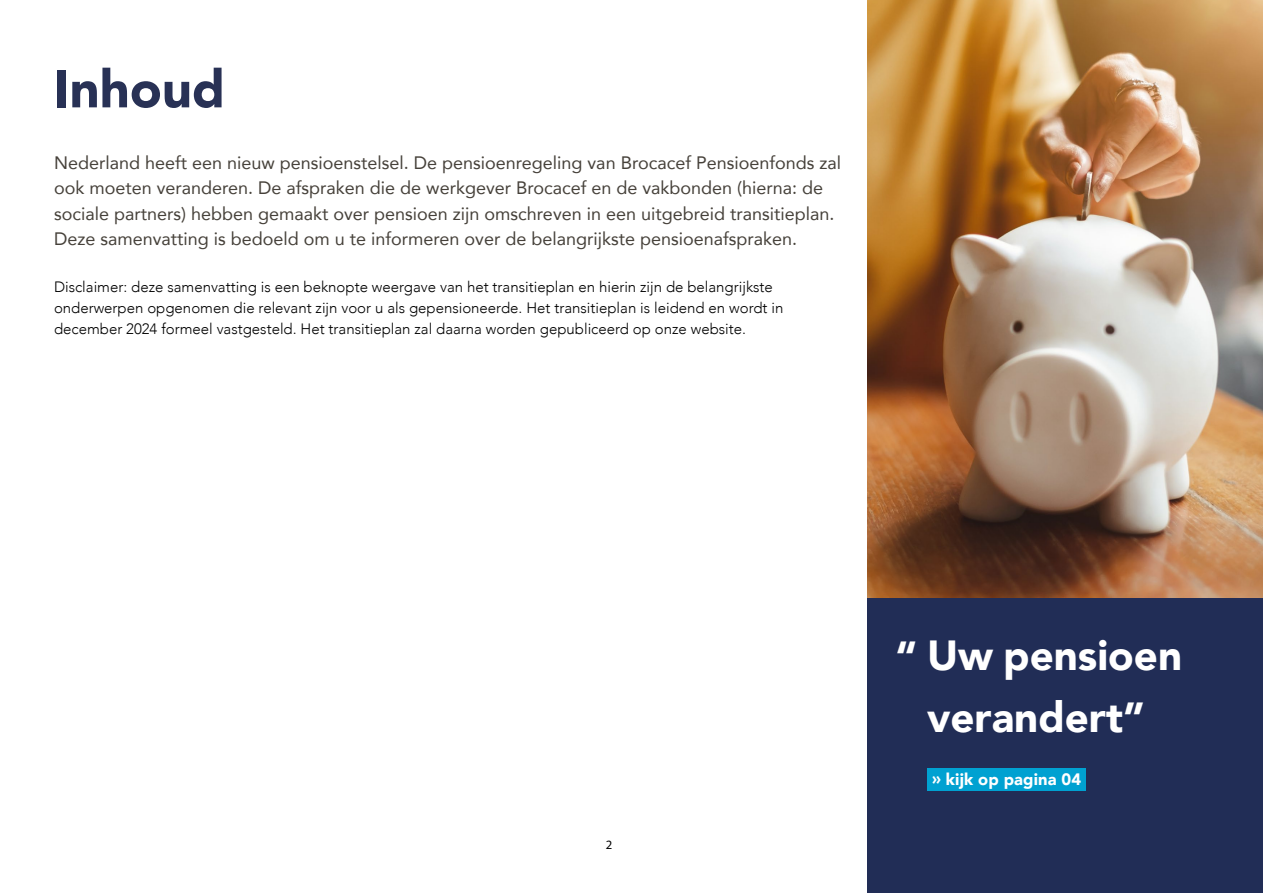
<style>
.page{position:relative;width:1263px;height:893px;background:#fff}
.page>*{position:absolute;margin:0;border:0;box-sizing:border-box;transform-origin:0 0}
.t1{font:900 52.5px "Avenir";color:#283155}
.t2{font:900 42px/61.9px "Avenir";color:#fff;text-align:center}
.t3{font:18px/25.5px "Avenir";color:#46413a}
.t4{font:900 16.5px "Avenir";letter-spacing:.01em;color:#fff}
.t5{font:300 15px/21px "Avenir";color:#000}
.t6{font:12.75px "Myriad Pro";color:#000}
</style>
<div class="page">
<img style="left:867px;top:0;width:396px;height:598px">
<div style="left:867px;top:598px;width:396px;height:295px;background:#212d56"></div>
<div style="left:927px;top:769px;width:159px;height:22px;background:#00a1d1"></div>
<h1 class="t1" style="left:54px;top:44px;width:173px">Inhoud</h1>
<p class="t3" style="left:54px;top:149px;width:789px">Nederland heeft een nieuw pensioenstelsel. De pensioenregeling van Brocacef Pensioenfonds zal ook moeten veranderen. De afspraken die de werkgever Brocacef en de vakbonden (hierna: de sociale partners) hebben gemaakt over pensioen zijn omschreven in een uitgebreid transitieplan.<br>Deze samenvatting is bedoeld om u te informeren over de belangrijkste pensioenafspraken.</p>
<p class="t5" style="left:54px;top:276px;width:731px">Disclaimer: deze samenvatting is een beknopte weergave van het transitieplan en hierin zijn de belangrijkste onderwerpen opgenomen die relevant zijn voor u als gepensioneerde. Het transitieplan is leidend en wordt in december 2024 formeel vastgesteld. Het transitieplan zal daarna worden gepubliceerd op onze website.</p>
<p class="t6" style="left:606px;top:836px;width:8px">2</p>
<h2 class="t2" style="left:895px;top:623px;width:288px">“ Uw pensioen verandert”</h2>
<p class="t4" style="left:932px;top:765px;width:151px">» kijk op pagina 04</p>
</div>
